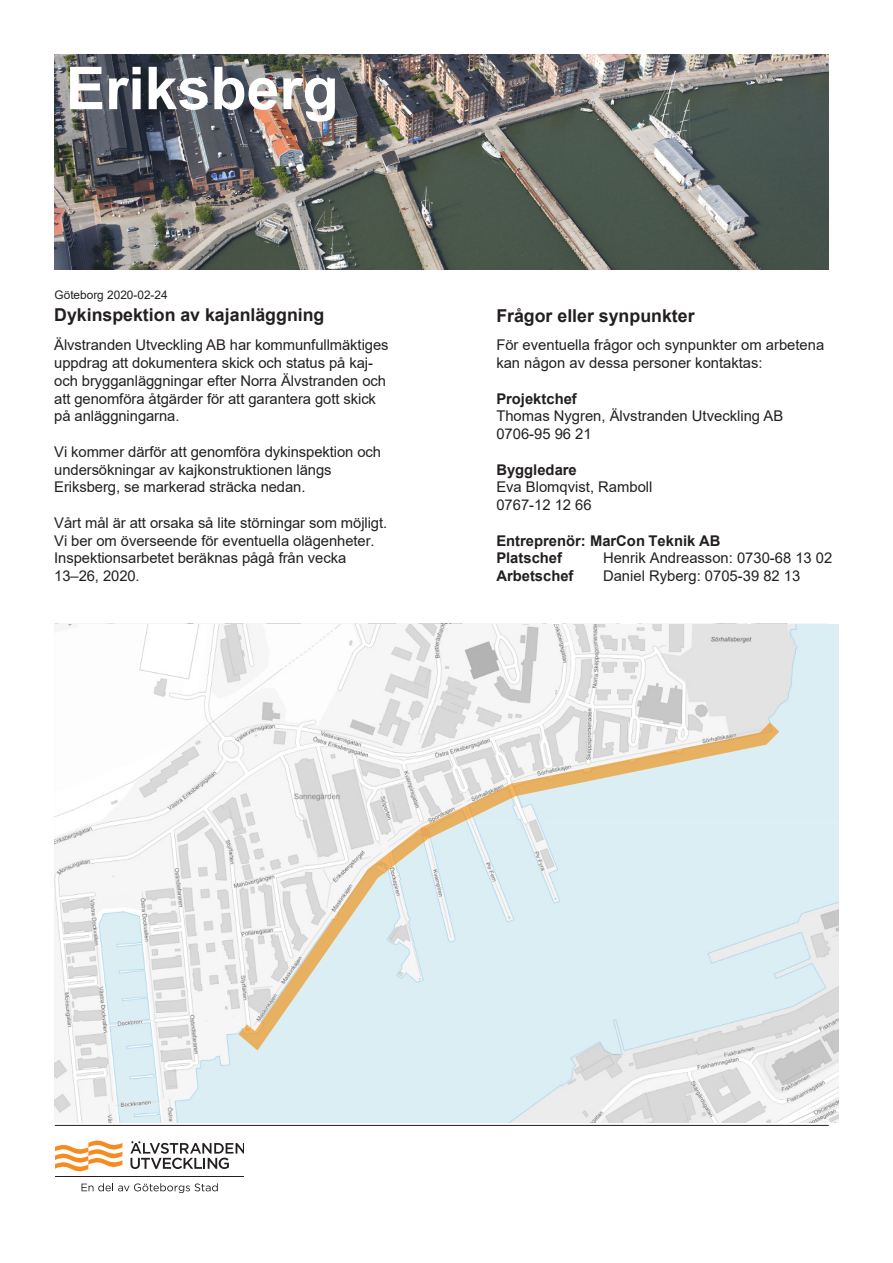
<style>
.page{position:relative;width:893px;height:1263px;background:#fff}
.page>*{position:absolute;margin:0;border:0;box-sizing:border-box;transform-origin:0 0}
.t1{font:700 59.1px "Arial";color:#fff}
.t2{font:700 17.7px "Arial";color:#231f20}
.t3{font:14.85px/17.7px "Arial";letter-spacing:-.005em;color:#231f20}
.t4{font:700 14.85px/17.7px "Arial";color:#231f20}
.t5{font:11.85px "Arial";color:#231f20}
.s1{font-weight:700}
</style>
<div class="page">
<img style="left:55px;top:54px;width:774px;height:215px">
<svg style="left:55px;top:1140px;width:67px;height:32px"></svg>
<svg style="left:130px;top:1141px;width:114px;height:28px"></svg>
<hr style="left:55px;top:1176px;width:189px;height:1px;background:#231f20">
<svg style="left:82px;top:1183px;width:136px;height:10px"></svg>
<hr style="left:55px;top:1125px;width:774px;height:1px;background:#231f20">
<img style="left:54px;top:624px;width:785px;height:498px">
<svg style="left:237px;top:721px;width:544px;height:331px"></svg>
<p class="t1" style="left:66px;top:47px;width:274px">Eriksberg</p>
<p class="t5" style="left:55px;top:287px;width:115px">Göteborg 2020-02-24</p>
<p class="t2" style="left:54px;top:303px;width:272px">Dykinspektion av kajanläggning</p>
<p class="t3" style="left:54px;top:336px;width:336px">Älvstranden Utveckling AB har kommunfullmäktiges uppdrag att dokumentera skick och status på kaj&shy;och brygganläggningar efter Norra Älvstranden och att genomföra åtgärder för att garantera gott skick på anläggningarna.</p>
<p class="t3" style="left:54px;top:443px;width:328px">Vi kommer därför att genomföra dykinspektion och undersökningar av kajkonstruktionen längs<br>Eriksberg, se markerad sträcka nedan.</p>
<p class="t3" style="left:54px;top:514px;width:335px">Vårt mål är att orsaka så lite störningar som möjligt.<br>Vi ber om överseende för eventuella olägenheter.<br>Inspektionsarbetet beräknas pågå från vecka 13–26, 2020.</p>
<p class="t2" style="left:496px;top:303px;width:200px">Frågor eller synpunkter</p>
<p class="t3" style="left:496px;top:336px;width:329px">För eventuella frågor och synpunkter om arbetena kan någon av dessa personer kontaktas:</p>
<p class="t3" style="left:496px;top:389px;width:288px"><span class="s1">Projektchef<br></span>Thomas Nygren, Älvstranden Utveckling AB<br>0706-95 96 21</p>
<p class="t3" style="left:496px;top:460px;width:158px"><span class="s1">Byggledare<br></span>Eva Blomqvist, Ramboll<br>0767-12 12 66</p>
<p class="t4" style="left:496px;top:532px;width:226px">Entreprenör: MarCon Teknik AB<br>Platschef<br>Arbetschef</p>
<p class="t3" style="left:603px;top:549px;width:231px">Henrik Andreasson: 0730-68 13 02<br>Daniel Ryberg: 0705-39 82 13</p>
</div>
